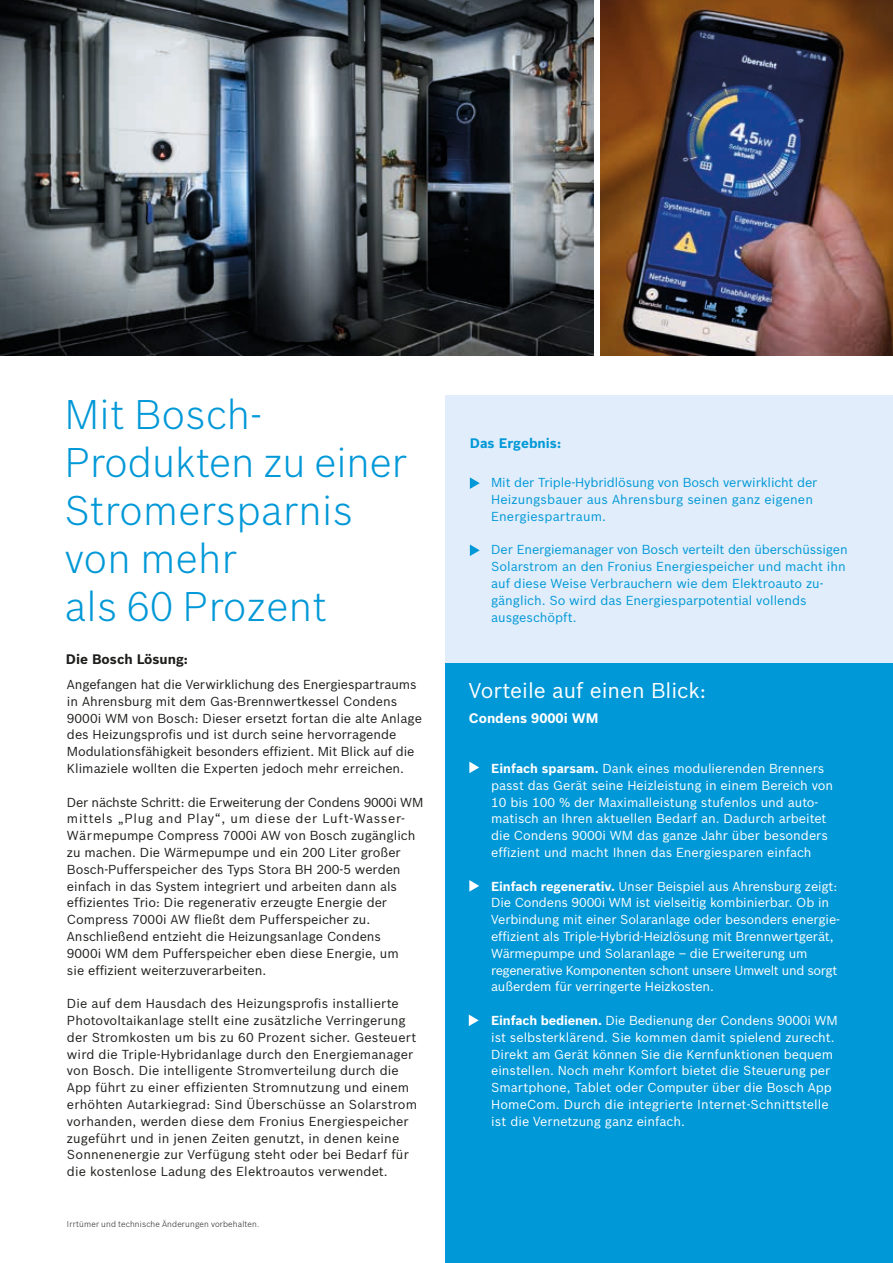
<style>
.page{position:relative;width:893px;height:1263px;background:#fff}
.page>*{position:absolute;margin:0;border:0;box-sizing:border-box;transform-origin:0 0}
.t1{font:300 40.5px/48px "Bosch Sans";letter-spacing:.01em;color:#0098d7}
.t2{font:21px "Bosch Sans";color:#fff}
.t3{font:700 13.5px "Bosch Sans";color:#1d1d1b}
.t4{font:700 13.5px "Bosch Sans";color:#fff}
.t5{font:700 13.5px "Bosch Sans";color:#0098d7}
.t6{font:12.75px/16.8px "Bosch Sans";color:#1d1d1b}
.t7{font:12.75px/16.8px "Bosch Sans";color:#fff}
.t8{font:12.75px/16.8px "Bosch Sans";color:#0098d7}
.t9{font:300 8.25px "Bosch Sans";letter-spacing:.02em;color:#1d1d1b}
.s1{font-weight:700}
</style>
<div class="page">
<div style="left:446px;top:663px;width:447px;height:600px;background:#0098d7"></div>
<div style="left:446px;top:395px;width:447px;height:268px;background:#e1edfa"></div>
<svg style="left:469px;top:762px;width:10px;height:11px"></svg>
<svg style="left:469px;top:880px;width:10px;height:12px"></svg>
<svg style="left:469px;top:1014px;width:10px;height:12px"></svg>
<img style="left:0;top:0;width:593px;height:355px">
<img style="left:601px;top:0;width:292px;height:355px">
<svg style="left:470px;top:477px;width:10px;height:12px"></svg>
<svg style="left:470px;top:544px;width:10px;height:12px"></svg>
<h1 class="t1" style="left:65px;top:390px;width:344px">Mit Bosch-<br>Produkten zu einer<br>Stromersparnis von mehr<br>als 60 Prozent</h1>
<p class="t3" style="left:66px;top:651px;width:124px">Die Bosch Lösung:</p>
<p class="t6" style="left:67px;top:676px;width:356px">Angefangen hat die Verwirklichung des Energiespartraums in Ahrensburg mit dem Gas-Brennwertkessel Condens 9000i WM von Bosch: Dieser ersetzt fortan die alte Anlage des Heizungsprofis und ist durch seine hervorragende Modulationsfähigkeit besonders effizient. Mit Blick auf die Klimaziele wollten die Experten jedoch mehr erreichen.</p>
<p class="t6" style="left:67px;top:793px;width:358px">Der nächste Schritt: die Erweiterung der Condens 9000i WM mittels „Plug and Play“, um diese der Luft-Wasser-Wärmepumpe Compress 7000i AW von Bosch zugänglich zu machen. Die Wärmepumpe und ein 200 Liter großer Bosch-Pufferspeicher des Typs Stora BH 200-5 werden einfach in das System integriert und arbeiten dann als effizientes Trio: Die regenerativ erzeugte Energie der Compress 7000i AW fließt dem Pufferspeicher zu.<br>Anschließend entzieht die Heizungsanlage Condens<br>9000i WM dem Pufferspeicher eben diese Energie, um<br>sie effizient weiterzuverarbeiten.</p>
<p class="t6" style="left:67px;top:995px;width:352px">Die auf dem Hausdach des Heizungsprofis installierte Photovoltaikanlage stellt eine zusätzliche Verringerung der Stromkosten um bis zu 60 Prozent sicher. Gesteuert wird die Triple-Hybridanlage durch den Energiemanager von Bosch. Die intelligente Stromverteilung durch die App führt zu einer effizienten Stromnutzung und einem erhöhten Autarkiegrad: Sind Überschüsse an Solarstrom vorhanden, werden diese dem Fronius Energiespeicher zugeführt und in jenen Zeiten genutzt, in denen keine Sonnenenergie zur Verfügung steht oder bei Bedarf für die kostenlose Ladung des Elektroautos verwendet.</p>
<p class="t9" style="left:67px;top:1218px;width:194px">Irrtümer und technische Änderungen vorbehalten.</p>
<p class="t5" style="left:470px;top:435px;width:93px">Das Ergebnis:</p>
<p class="t8" style="left:491px;top:474px;width:328px">Mit der Triple-Hybridlösung von Bosch verwirklicht der<br>Heizungsbauer aus Ahrensburg seinen ganz eigenen<br>Energiespartraum.</p>
<p class="t8" style="left:491px;top:541px;width:358px">Der Energiemanager von Bosch verteilt den überschüssigen Solarstrom an den Fronius Energiespeicher und macht ihn auf diese Weise Verbrauchern wie dem Elektroauto zu&shy;gänglich. So wird das Energiesparpotential vollends ausgeschöpft.</p>
<h2 class="t2" style="left:469px;top:678px;width:239px">Vorteile auf einen Blick:</h2>
<p class="t4" style="left:469px;top:710px;width:131px">Condens 9000i WM</p>
<p class="t7" style="left:491px;top:760px;width:344px"><span class="s1">Einfach sparsam.</span> Dank eines modulierenden Brenners passt das Gerät seine Heizleistung in einem Bereich von 10 bis 100 % der Maximalleistung stufenlos und auto&shy;matisch an Ihren aktuellen Bedarf an. Dadurch arbeitet die Condens 9000i WM das ganze Jahr über besonders effizient und macht Ihnen das Energiesparen einfach</p>
<p class="t7" style="left:491px;top:877px;width:350px"><span class="s1">Einfach regenerativ.</span> Unser Beispiel aus Ahrensburg zeigt:<br>Die Condens 9000i WM ist vielseitig kombinierbar. Ob in Verbindung mit einer Solaranlage oder besonders energie&shy;effizient als Triple-Hybrid-Heizlösung mit Brennwertgerät, Wärmepumpe und Solaranlage – die Erweiterung um regenerative Komponenten schont unsere Umwelt und sorgt außerdem für verringerte Heizkosten.</p>
<p class="t7" style="left:491px;top:1012px;width:348px"><span class="s1">Einfach bedienen.</span> Die Bedienung der Condens 9000i WM ist selbsterklärend. Sie kommen damit spielend zurecht.<br>Direkt am Gerät können Sie die Kernfunktionen bequem einstellen. Noch mehr Komfort bietet die Steuerung per Smartphone, Tablet oder Computer über die Bosch App HomeCom. Durch die integrierte Internet-Schnittstelle ist die Vernetzung ganz einfach.</p>
</div>
